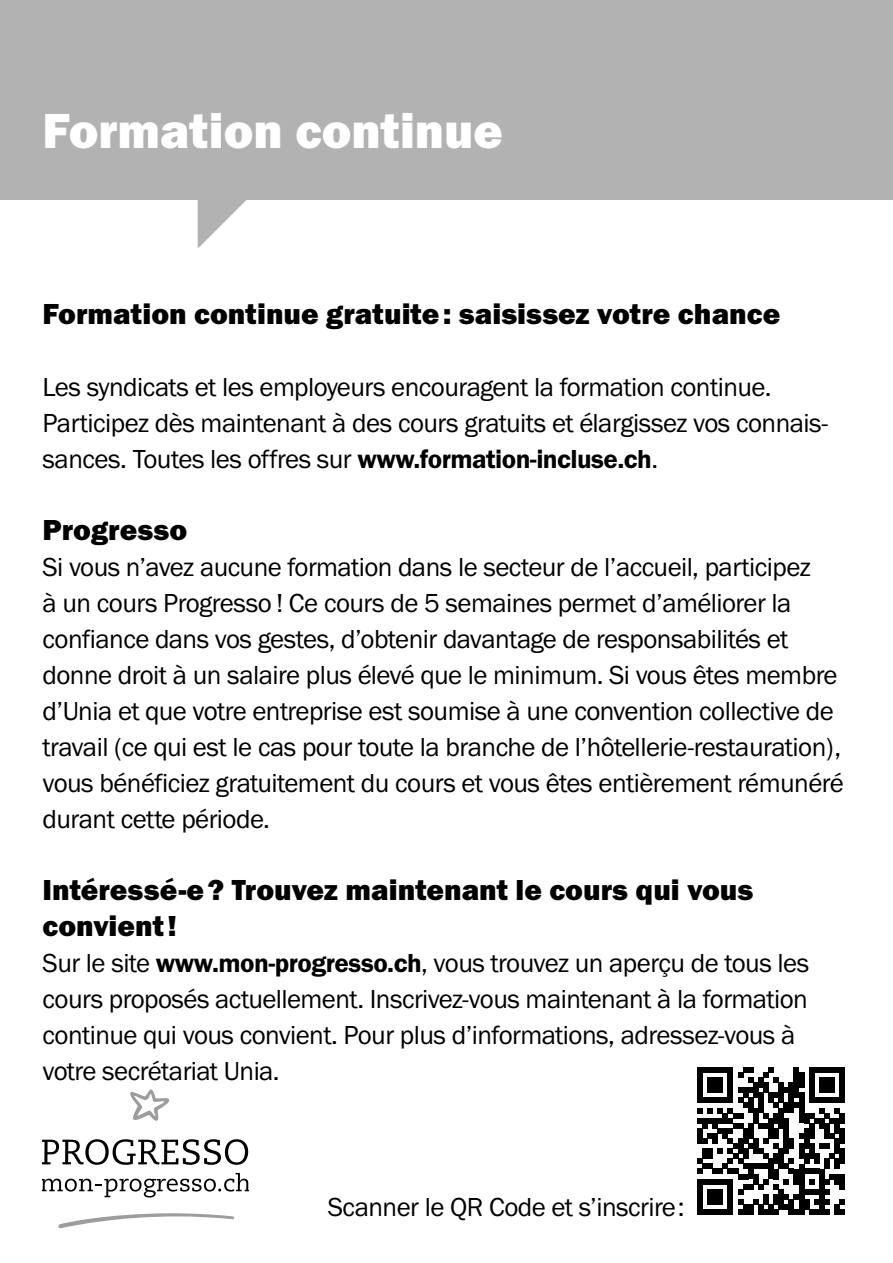
<style>
.page{position:relative;width:893px;height:1263px;background:#fff}
.page>*{position:absolute;margin:0;border:0;box-sizing:border-box;transform-origin:0 0}
.t1{font:51px "Franklin Gothic URW Hea";color:#fff}
.t2{font:30px/36px "Franklin Gothic URW Hea";color:#000}
.t3{font:27px/36px "Franklin Gothic URW Boo";letter-spacing:-.02em;color:#000}
.s1{font-family:"Franklin Gothic URW Dem"}
</style>
<div class="page">
<svg style="left:130px;top:1089px;width:40px;height:32px"></svg>
<svg style="left:58px;top:1213px;width:176px;height:15px"></svg>
<svg style="left:43px;top:1139px;width:205px;height:26px"></svg>
<svg style="left:43px;top:1173px;width:205px;height:24px"></svg>
<div style="left:0;top:0;width:893px;height:199px;background:#b3b2b2"></div>
<svg style="left:697px;top:1067px;width:148px;height:147px"></svg>
<svg style="left:198px;top:199px;width:51px;height:49px"></svg>
<h1 class="t1" style="left:43px;top:98px;width:462px">Formation continue</h1>
<p class="t2" style="left:43px;top:295px;width:739px">Formation continue gratuite : saisissez votre chance</p>
<p class="t3" style="left:43px;top:369px;width:787px">Les syndicats et les employeurs encouragent la formation continue.<br>Participez dès maintenant à des cours gratuits et élargissez vos connais&shy;sances. Toutes les offres sur <span class="s1">www.formation-incluse.ch</span>.</p>
<p class="t2" style="left:43px;top:511px;width:146px">Progresso</p>
<p class="t3" style="left:43px;top:549px;width:803px">Si vous n’avez aucune formation dans le secteur de l’accueil, participez<br>à un cours Progresso ! Ce cours de 5 semaines permet d’améliorer la confiance dans vos gestes, d’obtenir davantage de responsabilités et donne droit à un salaire plus élevé que le minimum. Si vous êtes membre d’Unia et que votre entreprise est soumise à une convention collective de travail (ce qui est le cas pour toute la branche de l’hôtellerie-restauration), vous bénéficiez gratuitement du cours et vous êtes entièrement rémunéré durant cette période.</p>
<p class="t2" style="left:43px;top:871px;width:712px">Intéressé-e ? Trouvez maintenant le cours qui vous convient !</p>
<p class="t3" style="left:43px;top:945px;width:768px">Sur le site <span class="s1">www.mon-progresso.ch</span>, vous trouvez un aperçu de tous les cours proposés actuellement. Inscrivez-vous maintenant à la formation continue qui vous convient. Pour plus d’informations, adressez-vous à votre secrétariat Unia.</p>
<p class="t3" style="left:328px;top:1188px;width:358px">Scanner le QR Code et s’inscrire:</p>
</div>
